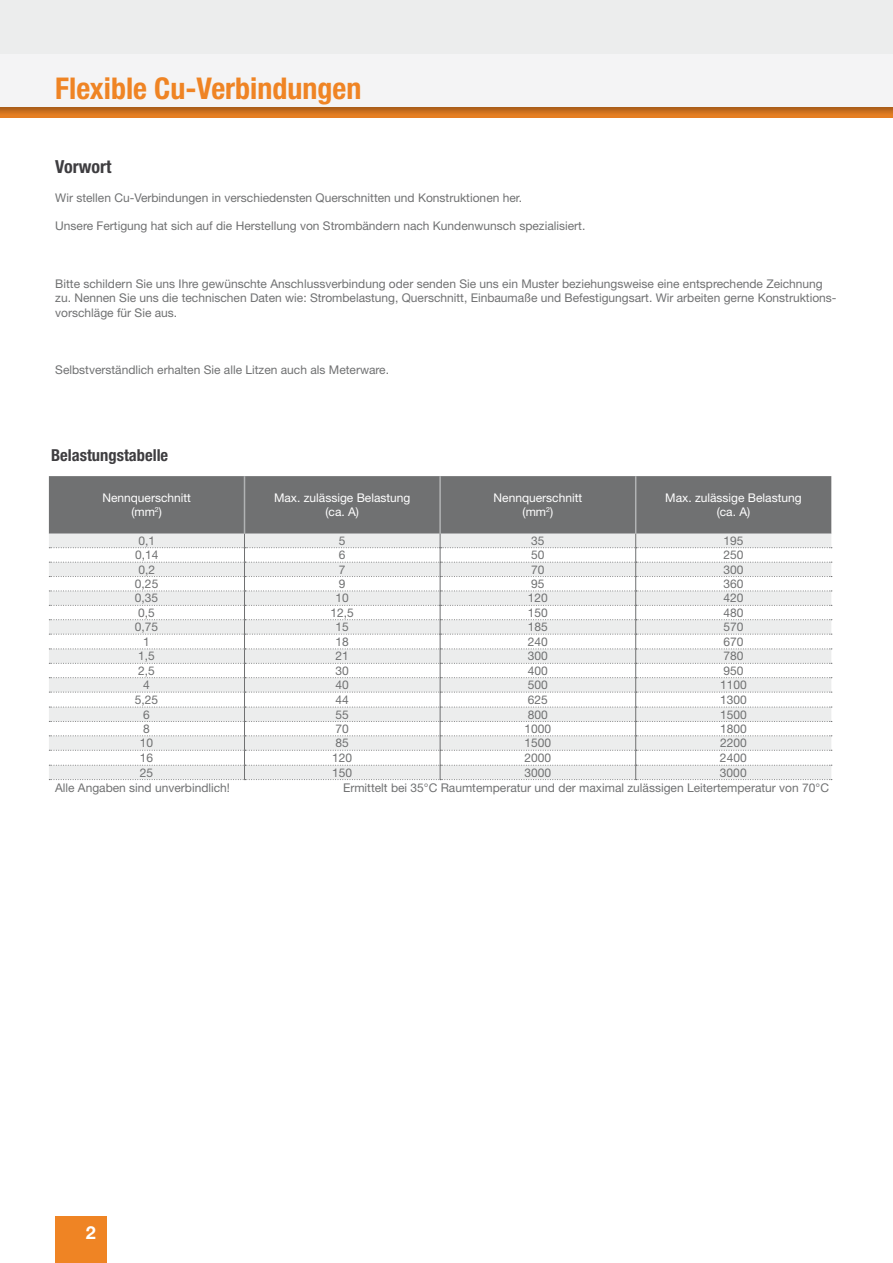
<style>
.page{position:relative;width:893px;height:1263px;background:#fff}
.page>*{position:absolute;margin:0;border:0;box-sizing:border-box;transform-origin:0 0}
.t1{font:700 condensed 30px "Helvetica Neue LT Std";color:#ef8424}
.t2{font:700 condensed 18px "Helvetica Neue LT Std";color:#3e3d40}
.t3{font:700 18px "Helvetica Neue LT Std";color:#fff}
.t4{font:700 condensed 16.5px "Helvetica Neue LT Std";color:#3e3d40}
.t5{font:12px/14.4px "Helvetica Neue LT Std";color:#707172}
.t6{font:12px/14.4px "Helvetica Neue LT Std";color:#fff;text-align:center}
</style>
<div class="page">
<div style="left:0;top:0;width:893px;height:114px;background:#eceded"></div>
<div style="left:0;top:54px;width:893px;height:54px;background:#f4f4f5"></div>
<div style="left:0;top:106px;width:893px;height:13px;background:#000;opacity:.35"></div>
<div style="left:49px;top:476px;width:782px;height:58px;background:#707172"></div>
<hr style="left:244px;top:476px;width:1px;height:58px;background:#b1b3b4">
<hr style="left:439px;top:476px;width:2px;height:58px;background:#b1b3b4">
<hr style="left:635px;top:476px;width:1px;height:58px;background:#b1b3b4">
<svg style="left:49px;top:534px;width:783px;height:246px"></svg>
<div style="left:55px;top:1216px;width:51px;height:47px;background:#ef8424"></div>
<h1 class="t1" style="left:55px;top:70px;width:308px">Flexible Cu-Verbindungen</h1>
<h2 class="t2" style="left:55px;top:156px;width:58px">Vorwort</h2>
<p class="t5" style="left:55px;top:190px;width:468px">Wir stellen Cu-Verbindungen in verschiedensten Querschnitten und Konstruktionen her.</p>
<p class="t5" style="left:55px;top:219px;width:532px">Unsere Fertigung hat sich auf die Herstellung von Strombändern nach Kundenwunsch spezialisiert.</p>
<p class="t5" style="left:55px;top:276px;width:783px">Bitte schildern Sie uns Ihre gewünschte Anschlussverbindung oder senden Sie uns ein Muster beziehungsweise eine entsprechende Zeichnung zu. Nennen Sie uns die technischen Daten wie: Strombelastung, Querschnitt, Einbaumaße und Befestigungsart. Wir arbeiten gerne Konstruktions&shy;vorschläge für Sie aus.</p>
<p class="t5" style="left:55px;top:363px;width:335px">Selbstverständlich erhalten Sie alle Litzen auch als Meterware.</p>
<h3 class="t4" style="left:51px;top:445px;width:119px">Belastungstabelle</h3>
<p class="t6" style="left:102px;top:490px;width:90px">Nennquerschnitt (mm<sup>2</sup>)</p>
<p class="t6" style="left:274px;top:490px;width:138px">Max. zulässige Belastung (ca. A)</p>
<p class="t6" style="left:494px;top:490px;width:90px">Nennquerschnitt (mm<sup>2</sup>)</p>
<p class="t6" style="left:665px;top:490px;width:138px">Max. zulässige Belastung (ca. A)</p>
<p class="t5" style="left:138px;top:533px;width:18px">0,1</p>
<p class="t5" style="left:339px;top:533px;width:8px">5</p>
<p class="t5" style="left:531px;top:533px;width:15px">35</p>
<p class="t5" style="left:723px;top:533px;width:22px">195</p>
<p class="t5" style="left:135px;top:548px;width:25px">0,14</p>
<p class="t5" style="left:339px;top:548px;width:8px">6</p>
<p class="t5" style="left:531px;top:548px;width:15px">50</p>
<p class="t5" style="left:723px;top:548px;width:22px">250</p>
<p class="t5" style="left:138px;top:562px;width:18px">0,2</p>
<p class="t5" style="left:339px;top:562px;width:8px">7</p>
<p class="t5" style="left:531px;top:562px;width:15px">70</p>
<p class="t5" style="left:723px;top:562px;width:22px">300</p>
<p class="t5" style="left:135px;top:576px;width:25px">0,25</p>
<p class="t5" style="left:339px;top:576px;width:8px">9</p>
<p class="t5" style="left:531px;top:576px;width:15px">95</p>
<p class="t5" style="left:723px;top:576px;width:22px">360</p>
<p class="t5" style="left:135px;top:591px;width:25px">0,35</p>
<p class="t5" style="left:336px;top:591px;width:15px">10</p>
<p class="t5" style="left:528px;top:591px;width:22px">120</p>
<p class="t5" style="left:723px;top:591px;width:22px">420</p>
<p class="t5" style="left:138px;top:605px;width:18px">0,5</p>
<p class="t5" style="left:331px;top:605px;width:25px">12,5</p>
<p class="t5" style="left:528px;top:605px;width:22px">150</p>
<p class="t5" style="left:723px;top:605px;width:22px">480</p>
<p class="t5" style="left:135px;top:620px;width:25px">0,75</p>
<p class="t5" style="left:336px;top:620px;width:15px">15</p>
<p class="t5" style="left:528px;top:620px;width:22px">185</p>
<p class="t5" style="left:723px;top:620px;width:22px">570</p>
<p class="t5" style="left:143px;top:634px;width:8px">1</p>
<p class="t5" style="left:336px;top:634px;width:15px">18</p>
<p class="t5" style="left:528px;top:634px;width:22px">240</p>
<p class="t5" style="left:723px;top:634px;width:22px">670</p>
<p class="t5" style="left:138px;top:649px;width:18px">1,5</p>
<p class="t5" style="left:336px;top:649px;width:15px">21</p>
<p class="t5" style="left:528px;top:649px;width:22px">300</p>
<p class="t5" style="left:723px;top:649px;width:22px">780</p>
<p class="t5" style="left:138px;top:663px;width:18px">2,5</p>
<p class="t5" style="left:335px;top:663px;width:15px">30</p>
<p class="t5" style="left:528px;top:663px;width:22px">400</p>
<p class="t5" style="left:723px;top:663px;width:22px">950</p>
<p class="t5" style="left:143px;top:677px;width:8px">4</p>
<p class="t5" style="left:335px;top:677px;width:15px">40</p>
<p class="t5" style="left:528px;top:677px;width:22px">500</p>
<p class="t5" style="left:720px;top:677px;width:28px">1100</p>
<p class="t5" style="left:135px;top:692px;width:25px">5,25</p>
<p class="t5" style="left:335px;top:692px;width:15px">44</p>
<p class="t5" style="left:528px;top:692px;width:22px">625</p>
<p class="t5" style="left:720px;top:692px;width:28px">1300</p>
<p class="t5" style="left:143px;top:707px;width:8px">6</p>
<p class="t5" style="left:335px;top:707px;width:15px">55</p>
<p class="t5" style="left:528px;top:707px;width:22px">800</p>
<p class="t5" style="left:720px;top:707px;width:28px">1500</p>
<p class="t5" style="left:143px;top:721px;width:8px">8</p>
<p class="t5" style="left:335px;top:721px;width:15px">70</p>
<p class="t5" style="left:524px;top:721px;width:28px">1000</p>
<p class="t5" style="left:720px;top:721px;width:28px">1800</p>
<p class="t5" style="left:140px;top:736px;width:15px">10</p>
<p class="t5" style="left:335px;top:736px;width:15px">85</p>
<p class="t5" style="left:524px;top:736px;width:28px">1500</p>
<p class="t5" style="left:720px;top:736px;width:28px">2200</p>
<p class="t5" style="left:140px;top:750px;width:15px">16</p>
<p class="t5" style="left:332px;top:750px;width:22px">120</p>
<p class="t5" style="left:524px;top:750px;width:28px">2000</p>
<p class="t5" style="left:720px;top:750px;width:28px">2400</p>
<p class="t5" style="left:140px;top:765px;width:15px">25</p>
<p class="t5" style="left:332px;top:765px;width:22px">150</p>
<p class="t5" style="left:524px;top:765px;width:28px">3000</p>
<p class="t5" style="left:720px;top:765px;width:28px">3000</p>
<p class="t5" style="left:55px;top:780px;width:176px">Alle Angaben sind unverbindlich!</p>
<p class="t5" style="left:343px;top:780px;width:487px">Ermittelt bei 35°C Raumtemperatur und der maximal zulässigen Leitertemperatur von 70°C</p>
<h2 class="t3" style="left:86px;top:1221px;width:12px">2</h2>
</div>
